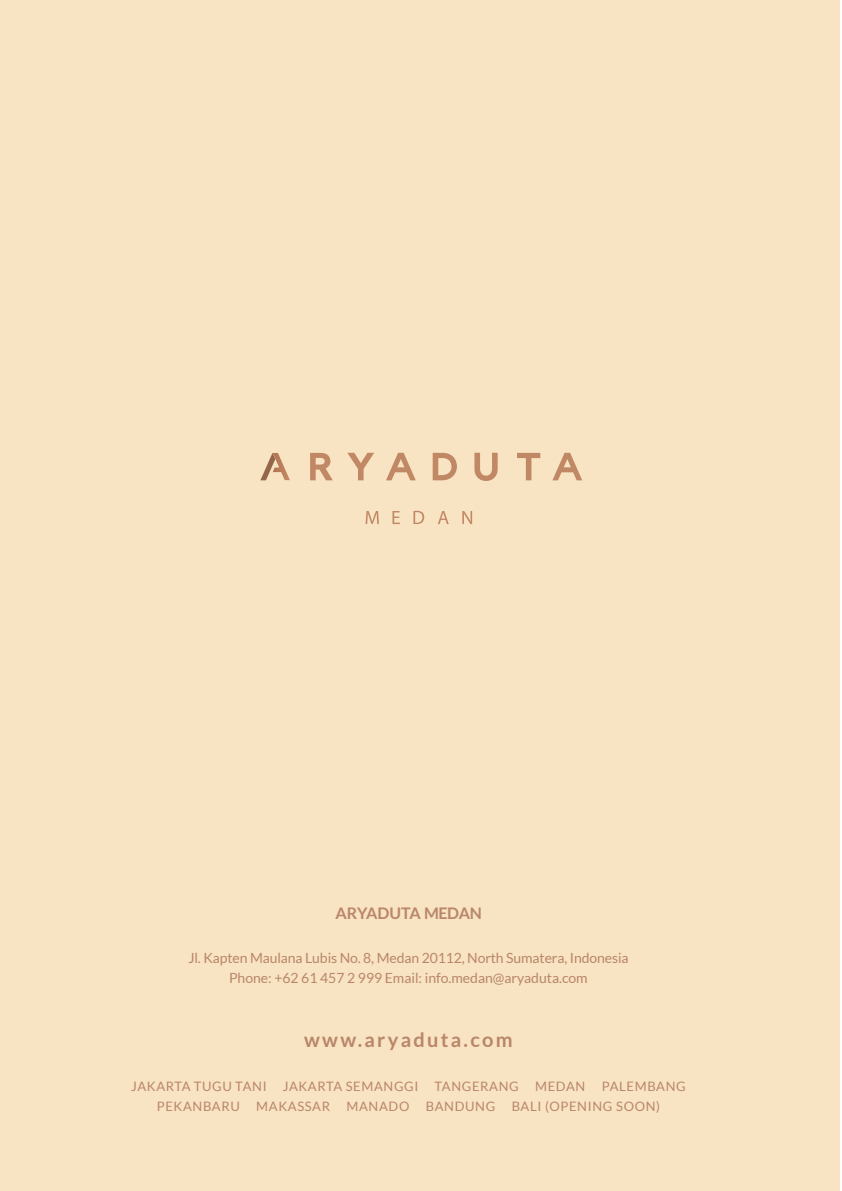
<style>
.page{position:relative;width:842px;height:1191px;background:#fff}
.page>*{position:absolute;margin:0;border:0;box-sizing:border-box;transform-origin:0 0}
.t1{font:700 20px "Lato";letter-spacing:.115em;color:#b98669}
.t2{font:700 16px "Lato";letter-spacing:-.025em;color:#b98669}
.t3{font:14px/20px "Lato";letter-spacing:-.01em;color:#b98669;text-align:center}
.t4{font:13px "Lato";letter-spacing:.05em;color:#b98669}
</style>
<div class="page">
<div style="left:0;top:0;width:840px;height:1191px;background:#f8e3c2"></div>
<svg style="left:386px;top:453px;width:30px;height:27px"></svg>
<svg style="left:552px;top:453px;width:30px;height:27px"></svg>
<svg style="left:433px;top:453px;width:24px;height:27px"></svg>
<svg style="left:474px;top:453px;width:24px;height:28px"></svg>
<svg style="left:517px;top:453px;width:23px;height:27px"></svg>
<svg style="left:310px;top:453px;width:23px;height:27px"></svg>
<svg style="left:260px;top:454px;width:12px;height:26px"></svg>
<img style="left:272px;top:453px;width:18px;height:27px">
<svg style="left:347px;top:453px;width:27px;height:27px"></svg>
<svg style="left:366px;top:511px;width:13px;height:13px"></svg>
<svg style="left:392px;top:511px;width:8px;height:13px"></svg>
<svg style="left:413px;top:511px;width:11px;height:13px"></svg>
<svg style="left:438px;top:511px;width:11px;height:13px"></svg>
<svg style="left:462px;top:511px;width:10px;height:13px"></svg>
<p class="t2" style="left:335px;top:907px;width:148px">ARYADUTA MEDAN</p>
<p class="t3" style="left:188px;top:947px;width:442px">Jl. Kapten Maulana Lubis No. 8, Medan 20112, North Sumatera, Indonesia<br>Phone: +62 61 457 2 999 Email: info.medan@aryaduta.com</p>
<h1 class="t1" style="left:304px;top:1032px;width:210px">www.aryaduta.com</h1>
<p class="t4" style="left:131px;top:1079px;width:389px">JAKARTA TUGU TANI JAKARTA SEMANGGI TANGERANG</p>
<p class="t4" style="left:535px;top:1079px;width:52px">MEDAN</p>
<p class="t4" style="left:602px;top:1081px;width:85px">PALEMBANG</p>
<p class="t4" style="left:157px;top:1099px;width:85px">PEKANBARU</p>
<p class="t4" style="left:256px;top:1099px;width:75px">MAKASSAR</p>
<p class="t4" style="left:347px;top:1099px;width:64px">MANADO</p>
<p class="t4" style="left:426px;top:1099px;width:71px">BANDUNG</p>
<p class="t4" style="left:512px;top:1099px;width:150px">BALI (OPENING SOON)</p>
</div>
